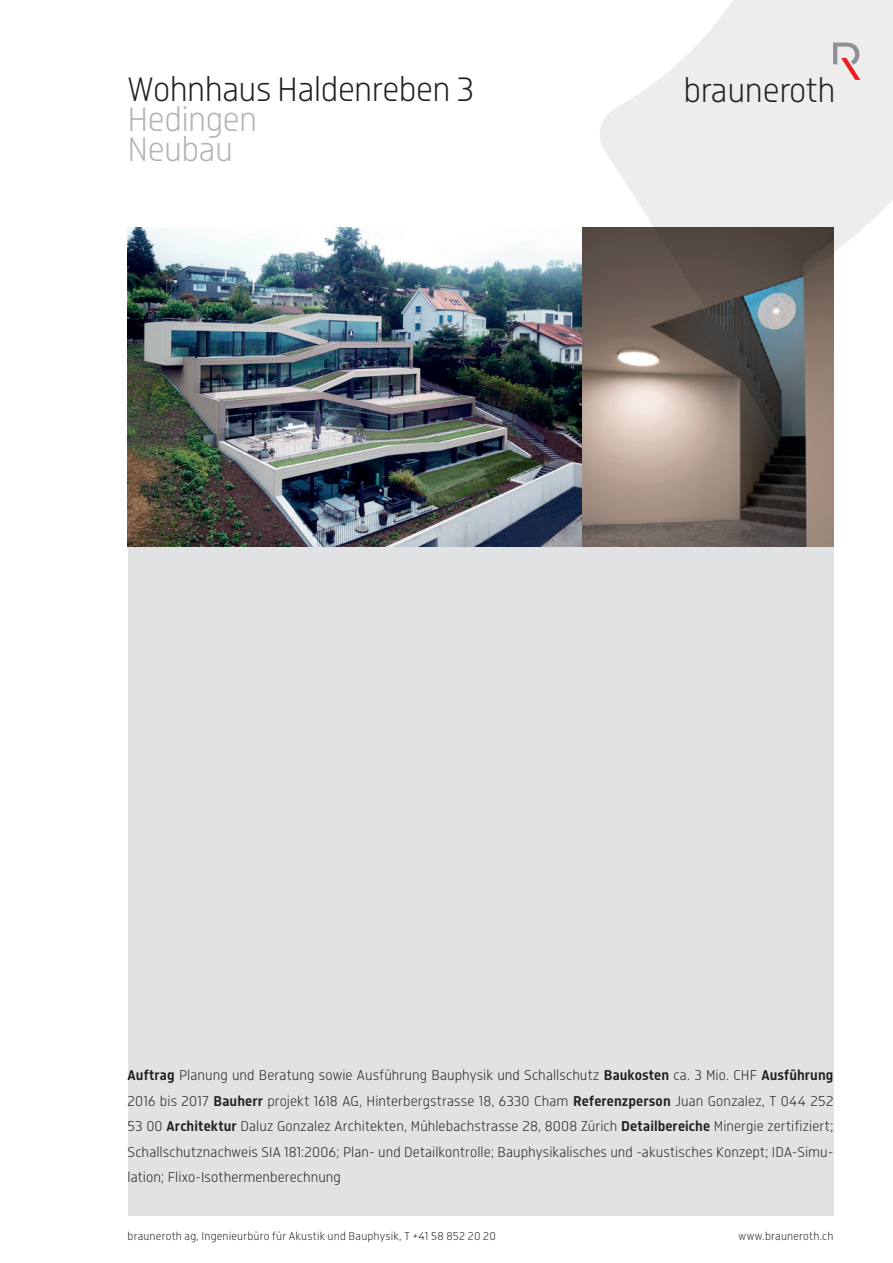
<style>
.page{position:relative;width:893px;height:1263px;background:#fff}
.page>*{position:absolute;margin:0;border:0;box-sizing:border-box;transform-origin:0 0}
.t1{font:300 35.85px "Isotonic";letter-spacing:-.015em;color:#231f20}
.t2{font:300 35.85px/29.5px "Isotonic";letter-spacing:-.015em;color:#b2b3b7}
.t3{font:300 15px/25.5px "Isotonic";letter-spacing:.005em;color:#231f20;text-align:justify}
.t4{font:300 12px "Isotonic";letter-spacing:.015em;color:#231f20}
.s1{font-weight:600}
</style>
<div class="page">
<div style="left:128px;top:546px;width:705px;height:670px;background:#e1e2e4"></div>
<img style="left:128px;top:316px;width:455px;height:230px">
<svg style="left:583px;top:316px;width:250px;height:230px;background:#867a72"></svg>
<svg style="left:127px;top:0;width:766px;height:316px"></svg>
<svg style="left:833px;top:43px;width:27px;height:37px"></svg>
<h1 class="t1" style="left:128px;top:70px;width:348px">Wohnhaus Haldenreben 3</h1>
<h1 class="t2" style="left:128px;top:105px;width:131px">Hedingen<br>Neubau</h1>
<h1 class="t1" style="left:684px;top:70px;width:153px">brauneroth</h1>
<p class="t3" style="left:128px;top:1063px;width:707px"><span class="s1">Auftrag</span> Planung und Beratung sowie Ausführung Bauphysik und Schallschutz <span class="s1">Baukosten</span> ca. 3 Mio. CHF <span class="s1">Ausführung </span>2016 bis 2017 <span class="s1">Bauherr</span> projekt 1618 AG, Hinterbergstrasse 18, 6330 Cham <span class="s1">Referenzperson</span> Juan Gonzalez, T 044 252<br>53 00 <span class="s1">Architektur</span> Daluz Gonzalez Architekten, Mühlebachstrasse 28, 8008 Zürich <span class="s1">Detailbereiche</span> Minergie zertifiziert; Schallschutznachweis SIA 181:2006; Plan- und Detailkontrolle; Bauphysikalisches und -akustisches Konzept; IDA-Simu&shy;lation; Flixo-Isothermenberechnung</p>
<p class="t4" style="left:128px;top:1229px;width:370px">brauneroth ag, Ingenieurbüro für Akustik und Bauphysik, T +41 58 852 20 20</p>
<p class="t4" style="left:739px;top:1229px;width:96px">www.brauneroth.ch</p>
</div>
